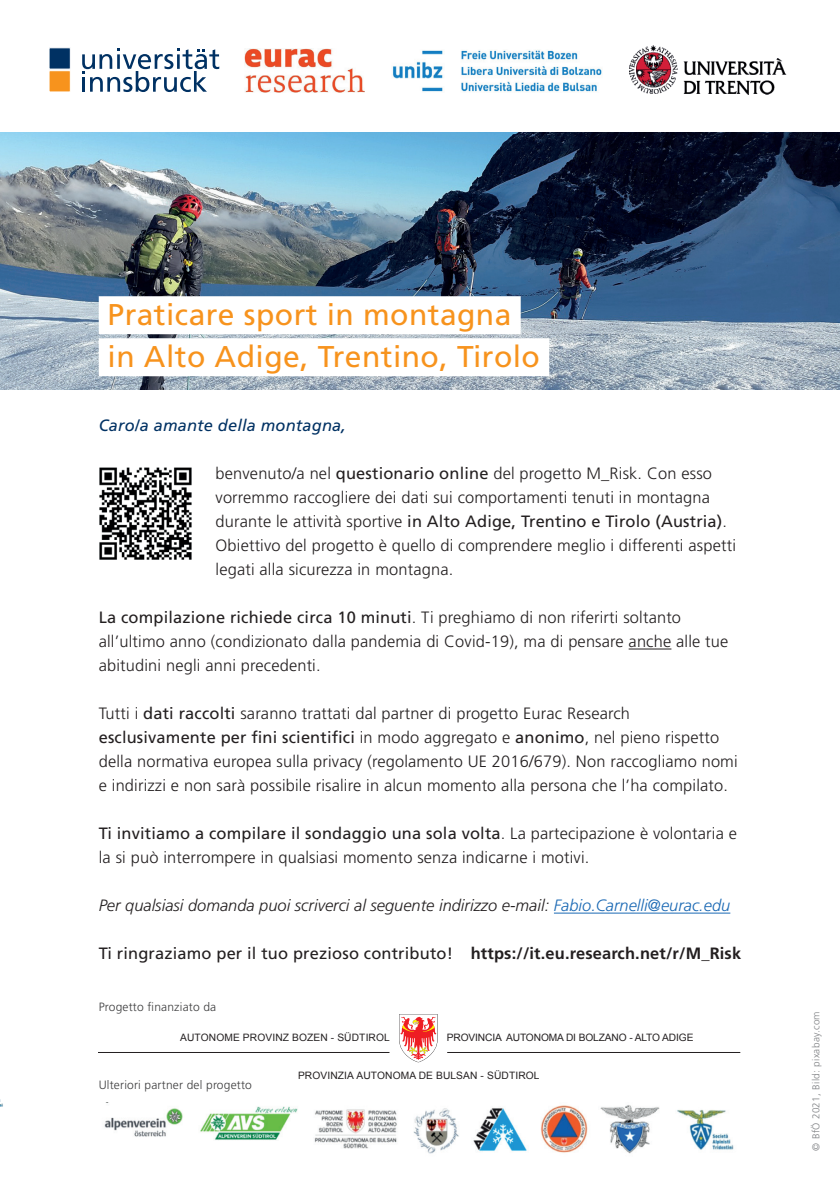
<style>
.page{position:relative;width:840px;height:1191px;background:#fff}
.page>*{position:absolute;margin:0;border:0;box-sizing:border-box;transform-origin:0 0}
.t1{font:30px/42px "Frutiger";letter-spacing:.015em;color:#f7931d}
.t2{font:300 16.4px/24px "Frutiger";letter-spacing:.01em;color:#231f20}
.t3{font:italic 300 16.4px "Frutiger";color:#231f20}
.t4{font:16.4px "Frutiger";letter-spacing:.01em;color:#231f20}
.t5{font:italic 16.4px "Frutiger";letter-spacing:.01em;color:#003163}
.t6{font:300 12px "Frutiger";letter-spacing:.015em;color:#3e3e3f}
.t7{font:10.2px "Arial";letter-spacing:.01em;color:#231f20}
.t8{font:10.2px "Arial";letter-spacing:-.01em;color:#231f20}
.t9{font:300 10px "Frutiger";letter-spacing:.03em;color:#808285}
.s1{font-weight:400}
.s2{color:#1b69b4}
.s3{font-weight:700}
</style>
<div class="page">
<img style="left:0;top:133px;width:839px;height:256px">
<svg style="left:49px;top:47px;width:22px;height:45px"></svg>
<svg style="left:82px;top:48px;width:137px;height:44px"></svg>
<img style="left:244px;top:48px;width:120px;height:44px">
<img style="left:392px;top:50px;width:210px;height:42px">
<img style="left:629px;top:46px;width:158px;height:48px">
<img style="left:99px;top:467px;width:93px;height:93px">
<hr style="left:99px;top:1052px;width:290px;height:1px;background:#231f20">
<hr style="left:447px;top:1052px;width:292px;height:1px;background:#231f20">
<svg style="left:399px;top:1014px;width:38px;height:48px"></svg>
<img style="left:0;top:1099px;width:3px;height:8px">
<img style="left:104px;top:1102px;width:630px;height:52px">
<div style="left:99px;top:296px;width:421px;height:38px;background:#fff"></div>
<div style="left:99px;top:338px;width:450px;height:38px;background:#fff"></div>
<hr style="left:628px;top:648px;width:43px;height:1px;background:#231f20">
<hr style="left:553px;top:912px;width:177px;height:1px;background:#1b69b4">
<h1 class="t1" style="left:107px;top:293px;width:433px">Praticare sport in montagna in Alto Adige, Trentino, Tirolo</h1>
<p class="t5" style="left:99px;top:416px;width:249px">Caro/a amante della montagna,</p>
<p class="t2" style="left:215px;top:461px;width:521px">benvenuto/a nel <span class="s1">questionario online</span> del progetto M_Risk. Con esso vorremmo raccogliere dei dati sui comportamenti tenuti in montagna durante le attività sportive <span class="s1">in Alto Adige, Trentino e Tirolo (Austria)</span>.<br>Obiettivo del progetto è quello di comprendere meglio i differenti aspetti legati alla sicurezza in montagna.</p>
<p class="t2" style="left:99px;top:605px;width:630px"><span class="s1">La compilazione richiede circa 10 minuti</span>. Ti preghiamo di non riferirti soltanto all’ultimo anno (condizionato dalla pandemia di Covid-19), ma di pensare anche alle tue abitudini negli anni precedenti.</p>
<p class="t2" style="left:99px;top:701px;width:640px">Tutti i <span class="s1">dati raccolti</span> saranno trattati dal partner di progetto Eurac Research <span class="s1">esclusivamente per fini scientifici</span> in modo aggregato e <span class="s1">anonimo</span>, nel pieno rispetto della normativa europea sulla privacy (regolamento UE 2016/679). Non raccogliamo nomi e indirizzi e non sarà possibile risalire in alcun momento alla persona che l’ha compilato.</p>
<p class="t2" style="left:99px;top:821px;width:639px"><span class="s1">Ti invitiamo a compilare il sondaggio una sola volta</span>. La partecipazione è volontaria e la si può interrompere in qualsiasi momento senza indicarne i motivi.</p>
<p class="t3" style="left:99px;top:896px;width:632px">Per qualsiasi domanda puoi scriverci al seguente indirizzo e-mail: <span class="s2">Fabio.Carnelli@eurac.edu</span></p>
<p class="t4" style="left:99px;top:944px;width:643px">Ti ringraziamo per il tuo prezioso contributo! <span class="s3">https://it.eu.research.net/r/M_Risk</span></p>
<p class="t6" style="left:99px;top:1000px;width:119px">Progetto finanziato da</p>
<p class="t7" style="left:180px;top:1031px;width:211px">AUTONOME PROVINZ BOZEN - SÜDTIROL</p>
<p class="t8" style="left:446px;top:1031px;width:248px">PROVINCIA AUTONOMA DI BOLZANO - ALTO ADIGE</p>
<p class="t7" style="left:298px;top:1070px;width:243px">PROVINZIA AUTONOMA DE BULSAN - SÜDTIROL</p>
<p class="t6" style="left:99px;top:1077px;width:155px">Ulteriori partner del progetto</p>
<p class="t9" style="left:809px;top:1150px;width:141px;rotate:-90deg">© BfÖ 2021, Bild: pixabay.com</p>
</div>
